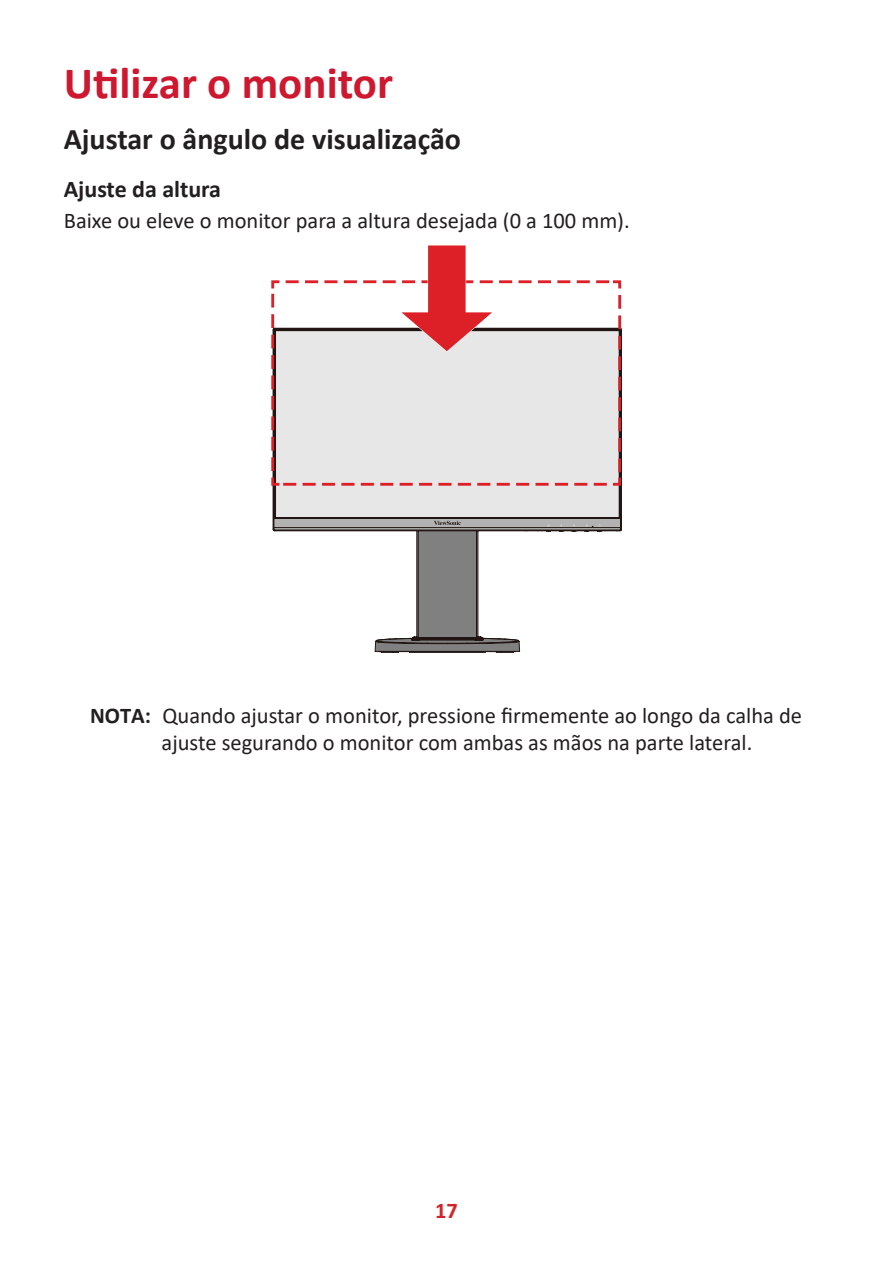
<style>
.page{position:relative;width:893px;height:1263px;background:#fff}
.page>*{position:absolute;margin:0;border:0;box-sizing:border-box;transform-origin:0 0}
.t1{font:700 45px "Calibri";color:#ce182f}
.t2{font:700 30px "Calibri";color:#231f20}
.t3{font:700 24px "Calibri";color:#231f20}
.t4{font:22.5px/27px "Calibri";color:#231f20}
.t5{font:700 22.5px "Calibri";color:#d1232a}
.s1{font-weight:700}
</style>
<div class="page">
<hr style="left:409px;top:652px;width:76px;height:1px;background:#4d4d4e">
<svg style="left:374px;top:487px;width:248px;height:165px"></svg>
<svg style="left:273px;top:487px;width:348px;height:152px"></svg>
<svg style="left:434px;top:521px;width:27px;height:4px"></svg>
<svg style="left:597px;top:524px;width:4px;height:7px"></svg>
<svg style="left:572px;top:525px;width:4px;height:6px"></svg>
<svg style="left:585px;top:525px;width:4px;height:6px"></svg>
<svg style="left:559px;top:525px;width:4px;height:6px"></svg>
<svg style="left:546px;top:524px;width:5px;height:7px"></svg>
<svg style="left:271px;top:245px;width:351px;height:242px"></svg>
<h1 class="t1" style="left:64px;top:52px;width:331px">Utilizar o monitor</h1>
<h2 class="t2" style="left:64px;top:117px;width:399px">Ajustar o ângulo de visualização</h2>
<p class="t3" style="left:64px;top:172px;width:159px">Ajuste da altura</p>
<p class="t4" style="left:64px;top:207px;width:567px">Baixe ou eleve o monitor para a altura desejada (0 a 100 mm).</p>
<p class="t4" style="left:162px;top:702px;width:642px;text-indent:-71px"><span class="s1">NOTA:</span> Quando ajustar o monitor, pressione firmemente ao longo da calha de ajuste segurando o monitor com ambas as mãos na parte lateral.</p>
<p class="t5" style="left:435px;top:1194px;width:24px">17</p>
</div>
